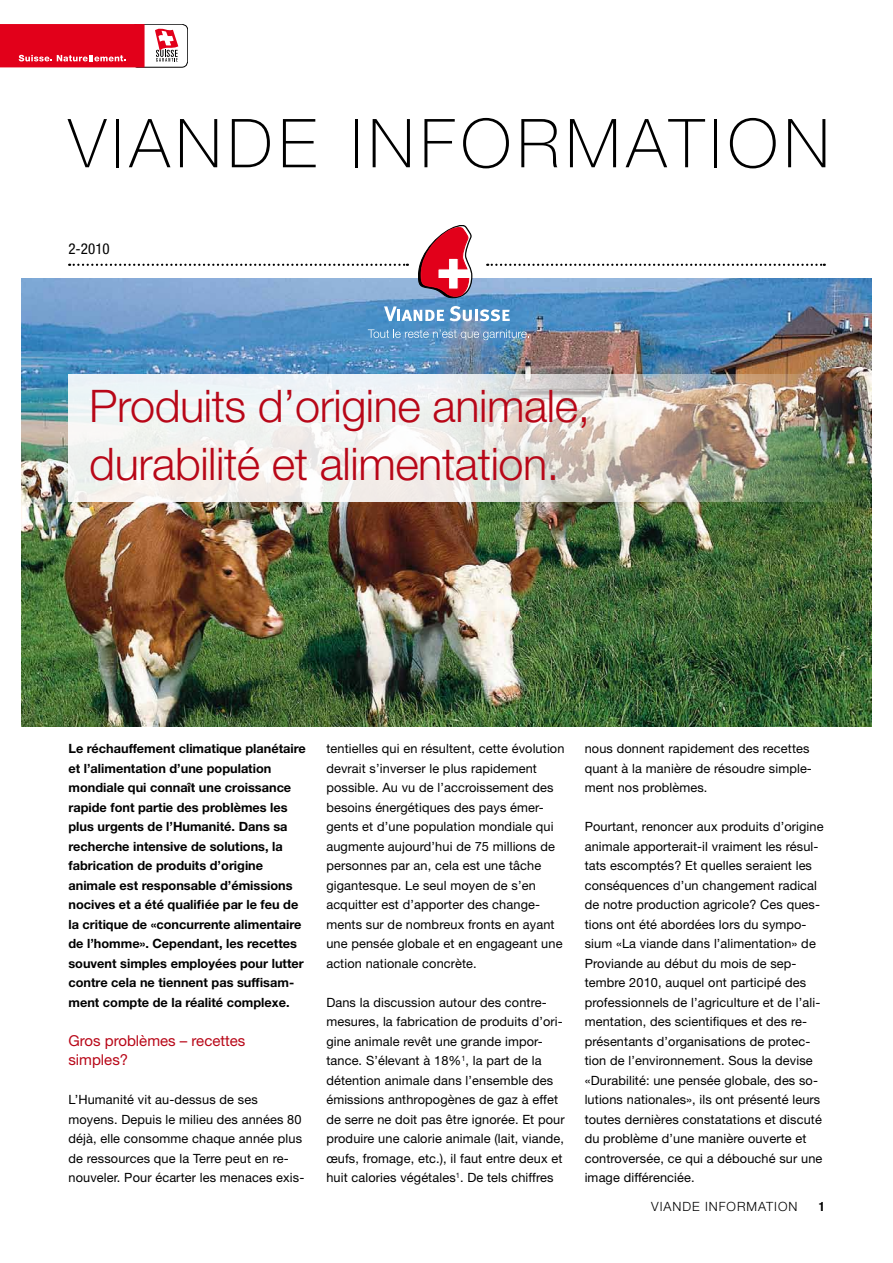
<style>
.page{position:relative;width:893px;height:1263px;background:#fff}
.page>*{position:absolute;margin:0;border:0;box-sizing:border-box;transform-origin:0 0}
.t1{font:100 67.5px "Helvetica Neue LT Std";letter-spacing:.09em;color:#000}
.t2{font:300 45px/58.5px "Helvetica Neue LT Std";letter-spacing:-.01em;color:#b80718}
.t3{font:15px/19.5px "Helvetica Neue LT Std";color:#b80718}
.t4{font:condensed 15px "Helvetica Neue LT Std";color:#000}
.t5{font:12.75px/19.5px "Helvetica Neue LT Std";letter-spacing:.01em;color:#000}
.t6{font:700 12.75px/19.5px "Helvetica Neue LT Std";color:#000}
.t7{font:300 12.75px "Helvetica Neue LT Std";letter-spacing:.095em;color:#000}
.t8{font:700 condensed 12.75px "Helvetica Neue LT Std";color:#000}
</style>
<div class="page">
<img style="left:21px;top:279px;width:851px;height:447px">
<img style="left:68px;top:374px;width:804px;height:128px">
<svg style="left:69px;top:264px;width:339px;height:2px"></svg>
<svg style="left:487px;top:264px;width:338px;height:2px"></svg>
<div style="left:131px;top:24px;width:57px;height:43px;border:1px solid #000;border-radius:6px"></div>
<div style="left:0;top:24px;width:145px;height:43px;background:#e2001a"></div>
<svg style="left:155px;top:28px;width:23px;height:34px"></svg>
<svg style="left:19px;top:55px;width:107px;height:6px"></svg>
<svg style="left:384px;top:306px;width:60px;height:15px"></svg>
<svg style="left:450px;top:306px;width:60px;height:15px"></svg>
<svg style="left:368px;top:329px;width:161px;height:11px;background:#75a2ca"></svg>
<svg style="left:418px;top:225px;width:54px;height:73px"></svg>
<h1 class="t1" style="left:68px;top:105px;width:763px">VIANDE INFORMATION</h1>
<p class="t4" style="left:68px;top:240px;width:43px">2-2010</p>
<h2 class="t2" style="left:89px;top:375px;width:502px">Produits d’origine animale, durabilité et alimentation.</h2>
<p class="t6" style="left:68px;top:738px;width:239px">Le réchauffement climatique planétaire et l’alimentation d’une population mondiale qui connaît une croissance rapide font partie des problèmes les plus urgents de l’Humanité. Dans sa recherche intensive de solutions, la fabrication de produits d’origine animale est responsable d’émissions nocives et a été qualifiée par le feu de la critique de «concurrente alimentaire de l’homme». Cependant, les recettes souvent simples employées pour lutter contre cela ne tiennent pas suffisam&shy;ment compte de la réalité complexe.</p>
<p class="t3" style="left:68px;top:1030px;width:178px">Gros problèmes – recettes simples?</p>
<p class="t5" style="left:68px;top:1090px;width:237px">L’Humanité vit au-dessus de ses moyens. Depuis le milieu des années 80 déjà, elle consomme chaque année plus de ressources que la Terre peut en re&shy;nouveler. Pour écarter les menaces exis-</p>
<p class="t5" style="left:326px;top:739px;width:240px">tentielles qui en résultent, cette évolution devrait s’inverser le plus rapidement possible. Au vu de l’accroissement des besoins énergétiques des pays émer&shy;gents et d’une population mondiale qui augmente aujourd’hui de 75 millions de personnes par an, cela est une tâche gigantesque. Le seul moyen de s’en acquitter est d’apporter des change&shy;ments sur de nombreux fronts en ayant une pensée globale et en engageant une action nationale concrète.</p>
<p class="t5" style="left:326px;top:992px;width:240px">Dans la discussion autour des contre&shy;mesures, la fabrication de produits d’ori&shy;gine animale revêt une grande impor&shy;tance. S’élevant à 18%<sup>1</sup>, la part de la détention animale dans l’ensemble des émissions anthropogènes de gaz à effet de serre ne doit pas être ignorée. Et pour produire une calorie animale (lait, viande, œufs, fromage, etc.), il faut entre deux et huit calories végétales<sup>1</sup>. De tels chiffres</p>
<p class="t5" style="left:585px;top:739px;width:229px">nous donnent rapidement des recettes quant à la manière de résoudre simple&shy;ment nos problèmes.</p>
<p class="t5" style="left:585px;top:817px;width:240px">Pourtant, renoncer aux produits d’origine animale apporterait-il vraiment les résul&shy;tats escomptés? Et quelles seraient les conséquences d’un changement radical de notre production agricole? Ces ques&shy;tions ont été abordées lors du sympo&shy;sium «La viande dans l’alimentation» de Proviande au début du mois de sep&shy;tembre 2010, auquel ont participé des professionnels de l’agriculture et de l’ali&shy;mentation, des scientifiques et des re&shy;présentants d’organisations de protec&shy;tion de l’environnement. Sous la devise «Durabilité: une pensée globale, des so&shy;lutions nationales», ils ont présenté leurs toutes dernières constatations et discuté du problème d’une manière ouverte et controversée, ce qui a débouché sur une image différenciée.</p>
<p class="t7" style="left:651px;top:1198px;width:148px">Viande Information</p>
<p class="t8" style="left:819px;top:1198px;width:8px">1</p>
</div>
